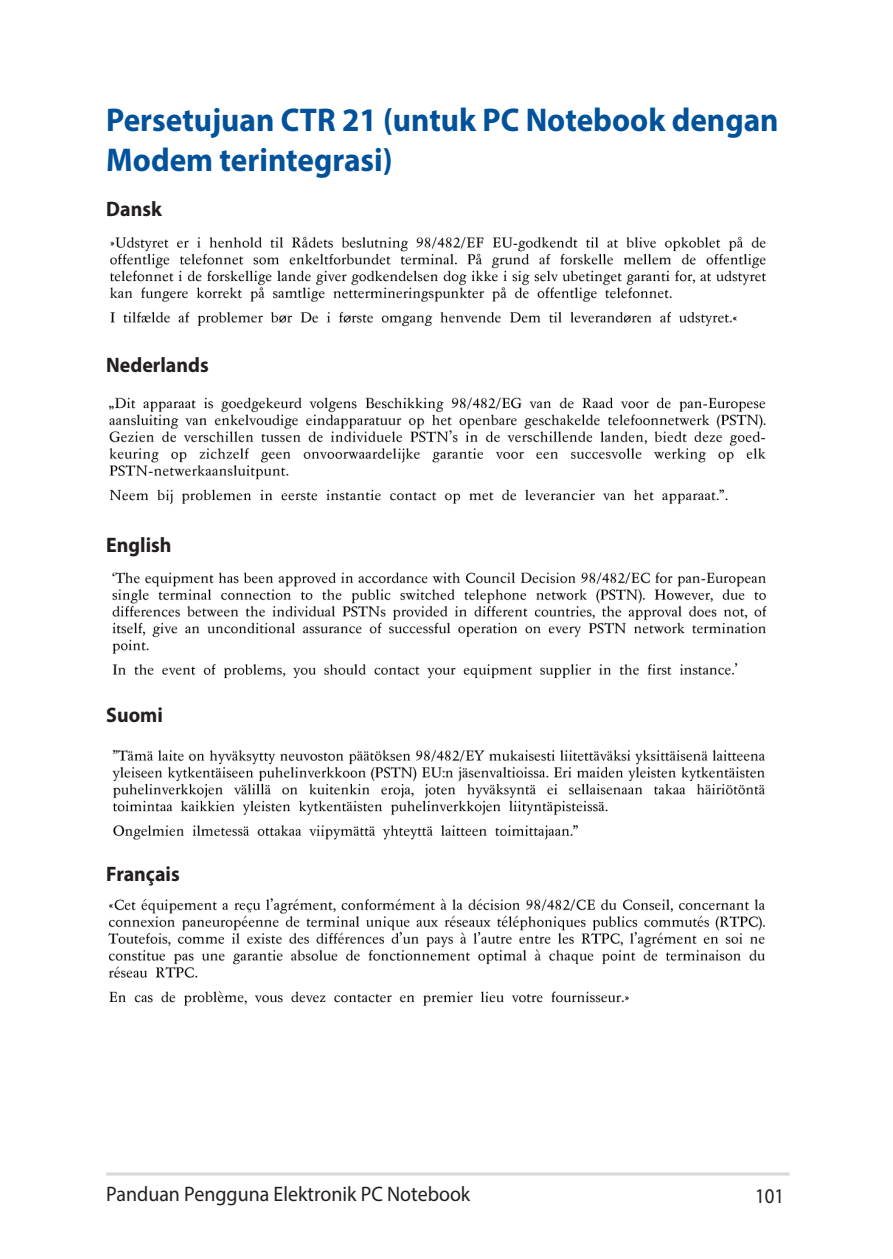
<style>
.page{position:relative;width:893px;height:1259px;background:#fff}
.page>*{position:absolute;margin:0;border:0;box-sizing:border-box;transform-origin:0 0}
.t1{font:700 33px/39.6px "Myriad Pro";color:#01529a;scale:.95 1}
.t2{font:21px "Myriad Pro";color:#231f20;scale:.95 1}
.t3{font:700 21px "Myriad Pro";color:#231f20;scale:.95 1}
.t4{font:21px "Myriad Pro";color:#231f20;scale:.9 1}
</style>
<div class="page">
<hr style="left:106px;top:1172px;width:683px;height:3px;background:#d8d8d8">
<img style="left:110px;top:236px;width:657px;height:91px">
<img style="left:109px;top:397px;width:657px;height:108px">
<img style="left:112px;top:572px;width:655px;height:107px">
<img style="left:112px;top:749px;width:653px;height:91px">
<img style="left:108px;top:898px;width:657px;height:108px">
<p class="t1" style="left:106px;top:99px;width:709px">Persetujuan CTR 21 (untuk PC Notebook dengan<br>Modem terintegrasi)</p>
<p class="t3" style="left:106px;top:195px;width:60px">Dansk</p>
<p class="t3" style="left:106px;top:351px;width:109px">Nederlands</p>
<p class="t3" style="left:106px;top:531px;width:70px">English</p>
<p class="t3" style="left:106px;top:701px;width:61px">Suomi</p>
<p class="t3" style="left:106px;top:860px;width:79px">Français</p>
<p class="t2" style="left:106px;top:1180px;width:385px">Panduan Pengguna Elektronik PC Notebook</p>
<p class="t4" style="left:755px;top:1182px;width:34px">101</p>
</div>
